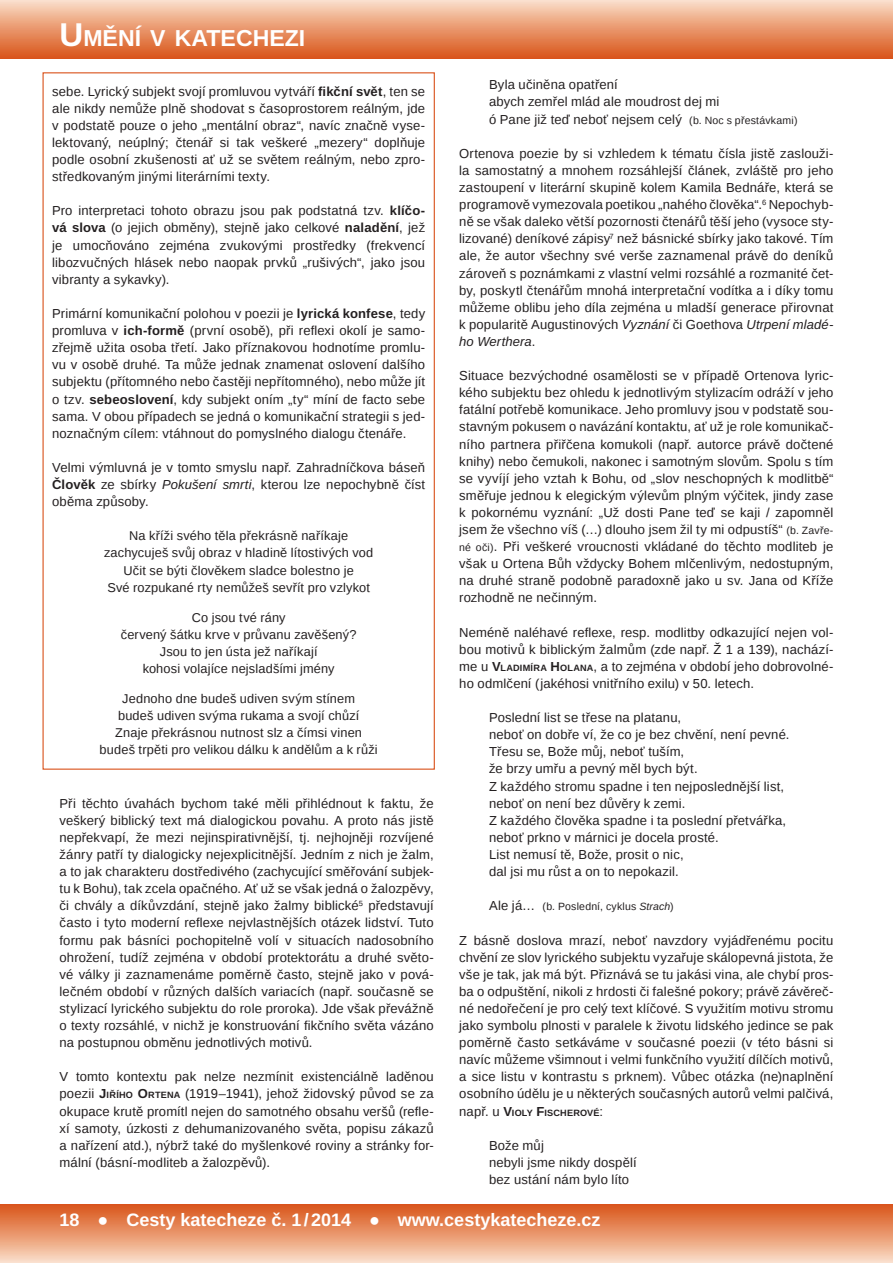
<style>
.page{position:relative;width:893px;height:1263px;background:#fff}
.page>*{position:absolute;margin:0;border:0;box-sizing:border-box;transform-origin:0 0}
.t1{font:700 23.1px "Liberation Sans";color:#fff}
.t2{font:700 18px "Liberation Sans";color:#fff}
.O_-_základní_text{font:13.05px/17.1px "Liberation Sans";letter-spacing:.01em;color:#231f20;text-align:justify}
.O_-_základní_text-2{font:12.75px "Liberation Sans";letter-spacing:.015em;color:#231f20}
.O_-_základní_text-3{font:10.5px "Liberation Sans";letter-spacing:.02em;color:#231f20}
.O_-_základní_text-4{font:700 9.15px "Liberation Sans";letter-spacing:.02em;color:#231f20}
.s1{font-size:33px}
.s2{font-weight:700}
.s3{font-style:italic}
.s4{font-weight:700;font-size:9.15px}
.s5{font-size:10.5px}
.s6{font-size:13.05px}
.s7{font-weight:400;font-size:13.05px}
</style>
<div class="page">
<div style="left:0;top:0;width:893px;height:58px;background:linear-gradient(to bottom,#faddc6,#da561b)"></div>
<div style="left:0;top:1204px;width:893px;height:59px;background:linear-gradient(to bottom,#d95215,#faddc7)"></div>
<p class="t1" style="left:60px;top:22px;width:247px"><span class="s1">U</span> MĚNÍ V KATECHEZI</p>
<p class="O_-_základní_text" style="left:52px;top:83px;width:375px">sebe. Lyrický subjekt svojí promluvou vytváří <span class="s2">fikční svět</span>, ten se ale nikdy nemůže plně shodovat s časoprostorem reálným, jde v podstatě pouze o jeho „mentální obraz“, navíc značně vyse&shy;lektovaný, neúplný; čtenář si tak veškeré „mezery“ doplňuje podle osobní zkušenosti ať už se světem reálným, nebo zpro&shy;středkovaným jinými literárními texty.</p>
<p class="O_-_základní_text" style="left:52px;top:203px;width:375px">Pro interpretaci tohoto obrazu jsou pak podstatná tzv. <span class="s2">klíčo&shy;vá slova</span> (o jejich obměny), stejně jako celkové <span class="s2">naladění</span>, jež je umocňováno zejména zvukovými prostředky (frekvencí libozvučných hlásek nebo naopak prvků „rušivých“, jako jsou vibranty a sykavky).</p>
<p class="O_-_základní_text" style="left:52px;top:305px;width:375px">Primární komunikační polohou v poezii je <span class="s2">lyrická konfese</span>, tedy promluva v <span class="s2">ich-formě</span> (první osobě), při reflexi okolí je samo&shy;zřejmě užita osoba třetí. Jako příznakovou hodnotíme promlu&shy;vu v osobě druhé. Ta může jednak znamenat oslovení dalšího subjektu (přítomného nebo častěji nepřítomného), nebo může jít o tzv. <span class="s2">sebeoslovení</span>, kdy subjekt oním „ty“ míní de facto sebe sama. V obou případech se jedná o komunikační strategii s jed&shy;noznačným cílem: vtáhnout do pomyslného dialogu čtenáře.</p>
<p class="O_-_základní_text" style="left:52px;top:459px;width:375px">Velmi výmluvná je v tomto smyslu např. Zahradníčkova báseň <span class="s2">Člověk</span> ze sbírky <span class="s3">Pokušení smrti</span>, kterou lze nepochybně číst oběma způsoby.</p>
<p class="O_-_základní_text-2" style="left:129px;top:529px;width:220px">Na kříži svého těla překrásně naříkaje</p>
<p class="O_-_základní_text-2" style="left:104px;top:546px;width:271px">zachycuješ svůj obraz v hladině lítostivých vod</p>
<p class="O_-_základní_text-2" style="left:124px;top:563px;width:232px">Učit se býti člověkem sladce bolestno je</p>
<p class="O_-_základní_text-2" style="left:107px;top:580px;width:264px">Své rozpukané rty nemůžeš sevřít pro vzlykot</p>
<p class="O_-_základní_text-2" style="left:192px;top:610px;width:95px">Co jsou tvé rány</p>
<p class="O_-_základní_text-2" style="left:121px;top:627px;width:237px">červený šátku krve v průvanu zavěšený?</p>
<p class="O_-_základní_text-2" style="left:160px;top:644px;width:159px">Jsou to jen ústa jež naříkají</p>
<p class="O_-_základní_text-2" style="left:143px;top:661px;width:193px">kohosi volajíce nejsladšími jmény</p>
<p class="O_-_základní_text-2" style="left:122px;top:691px;width:234px">Jednoho dne budeš udiven svým stínem</p>
<p class="O_-_základní_text-2" style="left:118px;top:708px;width:243px">budeš udiven svýma rukama a svojí chůzí</p>
<p class="O_-_základní_text-2" style="left:115px;top:725px;width:248px">Znaje překrásnou nutnost slz a čímsi vinen</p>
<p class="O_-_základní_text-2" style="left:100px;top:742px;width:280px">budeš trpěti pro velikou dálku k andělům a k růži</p>
<p class="O_-_základní_text" style="left:60px;top:795px;width:376px">Při těchto úvahách bychom také měli přihlédnout k faktu, že veškerý biblický text má dialogickou povahu. A proto nás jistě nepřekvapí, že mezi nejinspirativnější, tj. nejhojněji rozvíjené žánry patří ty dialogicky nejexplicitnější. Jedním z nich je žalm, a to jak charakteru dostředivého (zachycující směřování subjek&shy;tu k Bohu), tak zcela opačného. Ať už se však jedná o žalozpěvy, či chvály a díkůvzdání, stejně jako žalmy biblické<sup>5</sup> představují často i tyto moderní reflexe nejvlastnějších otázek lidství. Tuto formu pak básníci pochopitelně volí v situacích nadosobního ohrožení, tudíž zejména v období protektorátu a druhé světo&shy;vé války ji zaznamenáme poměrně často, stejně jako v pová&shy;lečném období v různých dalších variacích (např. současně se stylizací lyrického subjektu do role proroka). Jde však převážně o texty rozsáhlé, v nichž je konstruování fikčního světa vázáno na postupnou obměnu jednotlivých motivů.</p>
<p class="O_-_základní_text" style="left:60px;top:1069px;width:376px">V tomto kontextu pak nelze nezmínit existenciálně laděnou poezii <span class="s2">J</span><span class="s4">IŘÍHO</span> <span class="s2">O</span><span class="s4">RTENA</span> (1919–1941), jehož židovský původ se za okupace krutě promítl nejen do samotného obsahu veršů (refle&shy;xí samoty, úzkosti z dehumanizovaného světa, popisu zákazů a nařízení atd.), nýbrž také do myšlenkové roviny a stránky for&shy;mální (básní-modliteb a žalozpěvů).</p>
<p class="O_-_základní_text" style="left:489px;top:77px;width:130px">Byla učiněna opatření</p>
<p class="O_-_základní_text" style="left:489px;top:94px;width:232px">abych zemřel mlád ale moudrost dej mi</p>
<p class="O_-_základní_text" style="left:489px;top:111px;width:310px">ó Pane již teď neboť nejsem celý <span class="s5">(b. Noc s přestávkami)</span></p>
<p class="O_-_základní_text" style="left:459px;top:145px;width:376px">Ortenova poezie by si vzhledem k tématu čísla jistě zaslouži&shy;la samostatný a mnohem rozsáhlejší článek, zvláště pro jeho zastoupení v literární skupině kolem Kamila Bednáře, která se programově vymezovala poetikou „nahého člověka“.<sup>6</sup> Nepochyb&shy;ně se však daleko větší pozornosti čtenářů těší jeho (vysoce sty&shy;lizované) deníkové zápisy<sup>7</sup> než básnické sbírky jako takové. Tím ale, že autor všechny své verše zaznamenal právě do deníků zároveň s poznámkami z vlastní velmi rozsáhlé a rozmanité čet&shy;by, poskytl čtenářům mnohá interpretační vodítka a i díky tomu můžeme oblibu jeho díla zejména u mladší generace přirovnat k popularitě Augustinových <span class="s3">Vyznání</span> či Goethova <span class="s3">Utrpení mladé&shy;ho Werthera</span>.</p>
<p class="O_-_základní_text" style="left:459px;top:368px;width:376px">Situace bezvýchodné osamělosti se v případě Ortenova lyric&shy;kého subjektu bez ohledu k jednotlivým stylizacím odráží v jeho fatální potřebě komunikace. Jeho promluvy jsou v podstatě sou&shy;stavným pokusem o navázání kontaktu, ať už je role komunikač&shy;ního partnera přiřčena komukoli (např. autorce právě dočtené knihy) nebo čemukoli, nakonec i samotným slovům. Spolu s tím se vyvíjí jeho vztah k Bohu, od „slov neschopných k modlitbě“ směřuje jednou k elegickým výlevům plným výčitek, jindy zase k pokornému vyznání: „Už dosti Pane teď se kaji / zapomněl jsem že všechno víš (…) dlouho jsem žil ty mi odpustíš“ <span class="s5">(b. Zavře&shy;né oči)</span>. Při veškeré vroucnosti vkládané do těchto modliteb je však u Ortena Bůh vždycky Bohem mlčenlivým, nedostupným, na druhé straně podobně paradoxně jako u sv. Jana od Kříže rozhodně ne nečinným.</p>
<p class="O_-_základní_text" style="left:459px;top:624px;width:376px">Neméně naléhavé reflexe, resp. modlitby odkazující nejen vol&shy;bou motivů k biblickým žalmům (zde např. Ž 1 a 139), nachází&shy;me u <span class="s2">V</span><span class="s4">LADIMÍRA</span> <span class="s2">H</span> <span class="s4">OLANA</span>, a to zejména v období jeho dobrovolné&shy;ho odmlčení (jakéhosi vnitřního exilu) v 50. letech.</p>
<p class="O_-_základní_text" style="left:489px;top:710px;width:194px">Poslední list se třese na platanu,</p>
<p class="O_-_základní_text" style="left:489px;top:727px;width:302px">neboť on dobře ví, že co je bez chvění, není pevné.</p>
<p class="O_-_základní_text" style="left:489px;top:744px;width:197px">Třesu se, Bože můj, neboť tuším,</p>
<p class="O_-_základní_text" style="left:489px;top:761px;width:210px">že brzy umřu a pevný měl bych být.</p>
<p class="O_-_základní_text" style="left:489px;top:778px;width:297px">Z každého stromu spadne i ten nejposlednější list,</p>
<p class="O_-_základní_text" style="left:489px;top:795px;width:198px">neboť on není bez důvěry k zemi.</p>
<p class="O_-_základní_text" style="left:489px;top:812px;width:299px">Z každého člověka spadne i ta poslední přetvářka,</p>
<p class="O_-_základní_text" style="left:489px;top:829px;width:231px">neboť prkno v márnici je docela prosté.</p>
<p class="O_-_základní_text" style="left:489px;top:846px;width:196px">List nemusí tě, Bože, prosit o nic,</p>
<p class="O_-_základní_text" style="left:489px;top:863px;width:191px">dal jsi mu růst a on to nepokazil.</p>
<p class="O_-_základní_text-3" style="left:489px;top:901px;width:186px"><span class="s6">Ale já…</span> (b. Poslední, cyklus <span class="s3">Strach</span>)</p>
<p class="O_-_základní_text" style="left:459px;top:932px;width:376px">Z básně doslova mrazí, neboť navzdory vyjádřenému pocitu chvění ze slov lyrického subjektu vyzařuje skálopevná jistota, že vše je tak, jak má být. Přiznává se tu jakási vina, ale chybí pros&shy;ba o odpuštění, nikoli z hrdosti či falešné pokory; právě závěreč&shy;né nedořečení je pro celý text klíčové. S využitím motivu stromu jako symbolu plnosti v paralele k životu lidského jedince se pak poměrně často setkáváme v současné poezii (v této básni si navíc můžeme všimnout i velmi funkčního využití dílčích motivů, a sice listu v kontrastu s prknem). Vůbec otázka (ne)naplnění osobního údělu je u některých současných autorů velmi palčivá,</p>
<p class="O_-_základní_text-4" style="left:459px;top:1106px;width:145px"><span class="s7">např. u</span> <span class="s6">V</span>IOLY <span class="s6">F</span>ISCHEROVÉ<span class="s7">:</span></p>
<p class="O_-_základní_text" style="left:489px;top:1137px;width:56px">Bože můj</p>
<p class="O_-_základní_text" style="left:489px;top:1154px;width:149px">nebyli jsme nikdy dospělí</p>
<p class="O_-_základní_text" style="left:489px;top:1171px;width:142px">bez ustání nám bylo líto</p>
<h2 class="t2" style="left:60px;top:1207px;width:542px">18 ● Cesty katecheze č. 1/2014 ● www.cestykatecheze.cz</h2>
</div>
